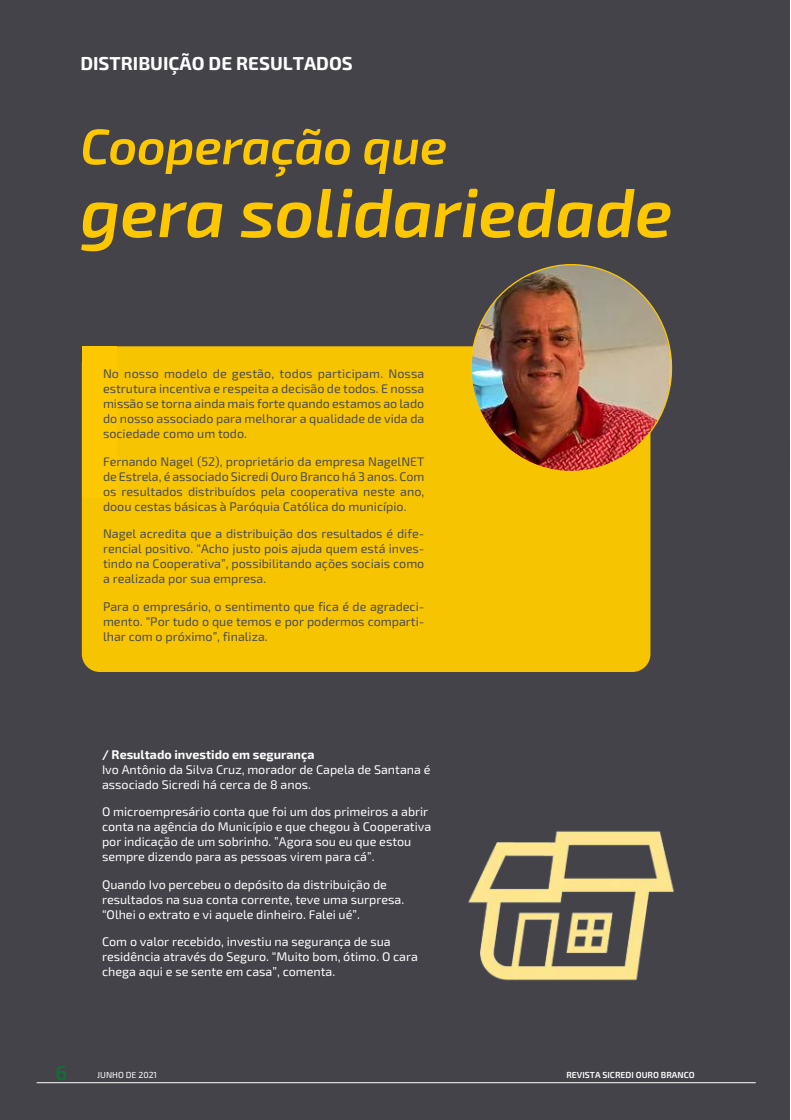
<style>
.page{position:relative;width:791px;height:1120px;background:#fff}
.page>*{position:absolute;margin:0;border:0;box-sizing:border-box;transform-origin:0 0}
.t1{font:italic 600 68.75px "Exo 2.0";letter-spacing:-.005em;color:#fdc801}
.t2{font:italic 600 50px "Exo 2.0";letter-spacing:-.005em;color:#fdc801}
.t3{font:600 20px "Exo 2.0";color:#146e37}
.t4{font:700 18.75px "Exo 2.0";color:#fefefe}
.t5{font:12.5px/15px "Exo 2.0";color:#4c4c50;text-align:justify}
.t6{font:12.5px/15px "Exo 2.0";color:#fefefe}
.t7{font:700 12.5px "Exo 2.0";color:#fefefe}
.t8{font:600 8.75px "Exo 2.0";color:#fff}
.t9{font:8.75px "Exo 2.0";color:#fff}
</style>
<div class="page">
<div style="left:0;top:1px;width:789px;height:1119px;background:#444349"></div>
<div style="left:82px;top:346px;width:568px;height:326px;background:#fdc801;border-radius:18px"></div>
<div style="left:82px;top:346px;width:34px;height:152px;background:#fdc801"></div>
<img style="left:468px;top:264px;width:205px;height:209px">
<img style="left:468px;top:831px;width:206px;height:150px">
<hr style="left:37px;top:1082px;width:718px;height:1px;background:#fff">
<h3 class="t4" style="left:80px;top:57px;width:274px">DISTRIBUIÇÃO DE RESULTADOS</h3>
<h2 class="t2" style="left:80px;top:129px;width:368px">Cooperação que</h2>
<h1 class="t1" style="left:80px;top:189px;width:593px">gera solidariedade</h1>
<p class="t5" style="left:103px;top:368px;width:323px">No nosso modelo de gestão, todos participam. Nossa estrutura incentiva e respeita a decisão de todos. E nossa missão se torna ainda mais forte quando estamos ao lado do nosso associado para melhorar a qualidade de vida da sociedade como um todo.</p>
<p class="t5" style="left:103px;top:455px;width:323px">Fernando Nagel (52), proprietário da empresa NagelNET de Estrela, é associado Sicredi Ouro Branco há 3 anos. Com os resultados distribuídos pela cooperativa neste ano, doou cestas básicas à Paróquia Católica do município.</p>
<p class="t5" style="left:103px;top:528px;width:323px">Nagel acredita que a distribuição dos resultados é dife&shy;rencial positivo. “Acho justo pois ajuda quem está inves&shy;tindo na Cooperativa”, possibilitando ações sociais como a realizada por sua empresa.</p>
<p class="t5" style="left:103px;top:600px;width:323px">Para o empresário, o sentimento que fica é de agradeci&shy;mento. “Por tudo o que temos e por podermos comparti&shy;lhar com o próximo”, finaliza.</p>
<p class="t7" style="left:102px;top:750px;width:214px">/ Resultado investido em segurança</p>
<p class="t6" style="left:102px;top:763px;width:330px">Ivo Antônio da Silva Cruz, morador de Capela de Santana é associado Sicredi há cerca de 8 anos.</p>
<p class="t6" style="left:102px;top:805px;width:330px">O microempresário conta que foi um dos primeiros a abrir conta na agência do Município e que chegou à Cooperativa por indicação de um sobrinho. ”Agora sou eu que estou sempre dizendo para as pessoas virem para cá”.</p>
<p class="t6" style="left:102px;top:878px;width:303px">Quando Ivo percebeu o depósito da distribuição de resultados na sua conta corrente, teve uma surpresa. “Olhei o extrato e vi aquele dinheiro. Falei ué”.</p>
<p class="t6" style="left:102px;top:935px;width:317px">Com o valor recebido, investiu na segurança de sua residência através do Seguro. “Muito bom, ótimo. O cara chega aqui e se sente em casa”, comenta.</p>
<h3 class="t3" style="left:56px;top:1066px;width:13px">6</h3>
<p class="t9" style="left:97px;top:1072px;width:61px">JUNHO DE 2021</p>
<p class="t8" style="left:566px;top:1072px;width:130px">REVISTA SICREDI OURO BRANCO</p>
</div>
